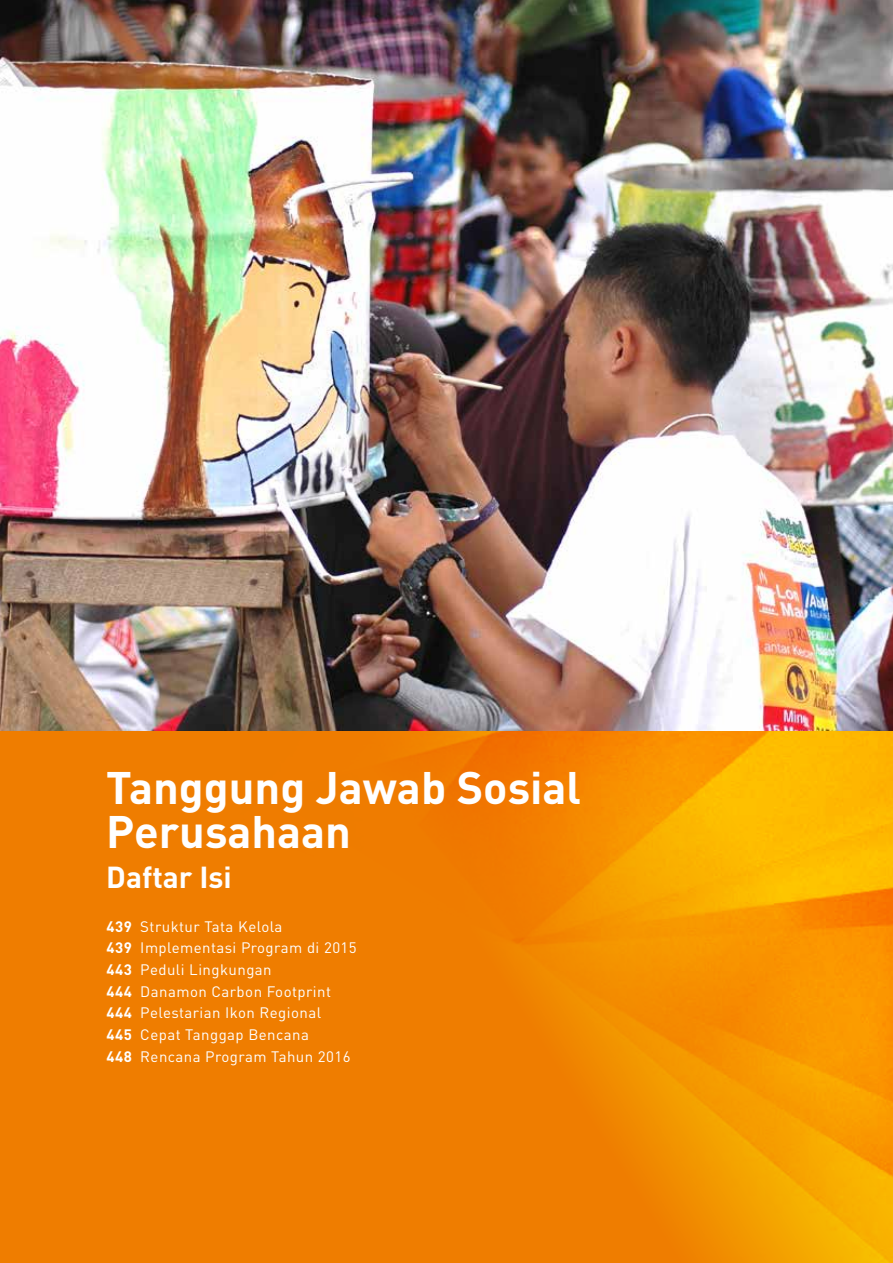
<style>
.page{position:relative;width:893px;height:1263px;background:#fff}
.page>*{position:absolute;margin:0;border:0;box-sizing:border-box;transform-origin:0 0}
.t1{font:700 45px/43.5px "DIN Pro";color:#fff}
.t2{font:700 30px "DIN Pro";color:#fff}
.t3{font:15px/21.6px "DIN Pro";letter-spacing:.03em;color:#fff}
.s1{font-weight:700}
</style>
<div class="page">
<img style="left:0;top:0;width:893px;height:731px">
<div style="left:0;top:731px;width:893px;height:532px;background:#ef7d00"></div>
<img style="left:425px;top:731px;width:468px;height:532px">
<h1 class="t1" style="left:106px;top:764px;width:476px">Tanggung Jawab Sosial<br>Perusahaan</h1>
<h2 class="t2" style="left:106px;top:857px;width:127px">Daftar Isi</h2>
<p class="t3" style="left:106px;top:915px;width:252px"><span class="s1">439</span> Struktur Tata Kelola<br><span class="s1">439</span> Implementasi Program di 2015<br><span class="s1">443</span> Peduli Lingkungan<br><span class="s1">444</span> Danamon Carbon Footprint<br><span class="s1">444</span> Pelestarian Ikon Regional<br><span class="s1">445</span> Cepat Tanggap Bencana<br><span class="s1">448</span> Rencana Program Tahun 2016</p>
</div>
